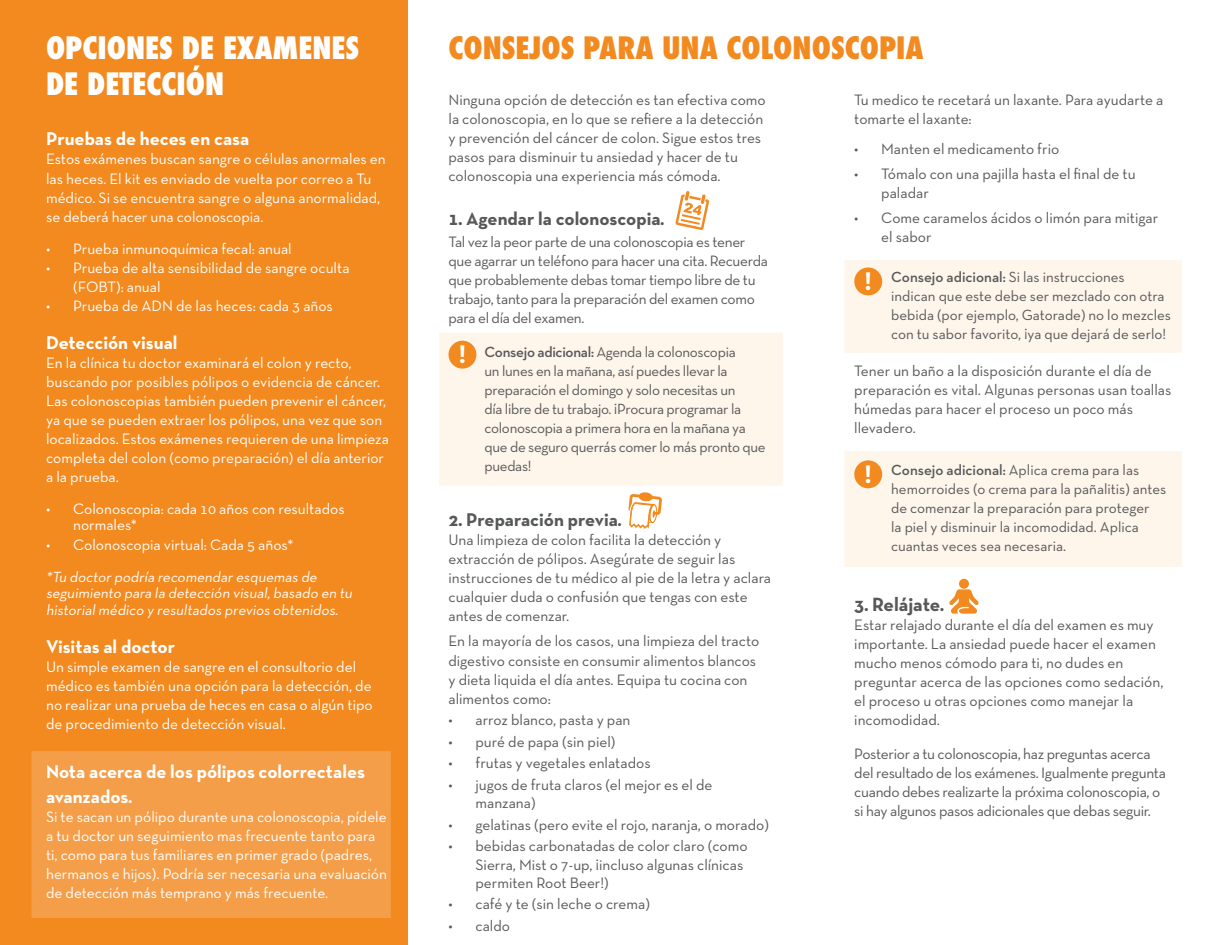
<style>
.page{position:relative;width:1215px;height:945px;background:#fff}
.page>*{position:absolute;margin:0;border:0;box-sizing:border-box;transform-origin:0 0}
.t1{font:800 condensed 30px "Futura";color:#fff}
.BODY_COPY{font:800 condensed 30px "Futura";color:#f28a20}
.t2{font:700 25.95px "Neutra Text TF";color:#fff}
.BODY_COPY-2{font:700 19.5px "Neutra Text TF";color:#57585a}
.t3{font:700 18.75px/25px "Neutra Text TF";color:#fff}
.BODY_COPY-3{font:700 18.75px "Neutra Text TF";color:#57585a}
.BODY_COPY-4{font:15.3px/19px "Neutra Text TF";color:#57585a}
.t4{font:15.3px/19px "Neutra Text TF";color:#fff}
.BODY_COPY-5{font:15.3px/19px "Neutra Text TF";letter-spacing:-.02em;color:#57585a}
.BODY_COPY-6{font:15px/19px "Neutra Text TF";letter-spacing:-.005em;color:#57585a}
.t5{font:15px/16.5px "Neutra Text TF";color:#fff}
.s1{font-size:19.5px}
.s2{font-weight:600}
</style>
<div class="page">
<div style="left:844px;top:260px;width:338px;height:93px;background:#fef5eb"></div>
<div style="left:844px;top:451px;width:338px;height:116px;background:#fef5eb"></div>
<div style="left:439px;top:333px;width:344px;height:153px;background:#fef5eb"></div>
<div style="left:449px;top:341px;width:27px;height:28px;background:#f28a20;border-radius:50%"></div>
<div style="left:854px;top:267px;width:28px;height:28px;background:#f28a20;border-radius:50%"></div>
<div style="left:854px;top:460px;width:28px;height:28px;background:#f28a20;border-radius:50%"></div>
<div style="left:0;top:0;width:408px;height:945px;background:#f28a20"></div>
<svg style="left:675px;top:191px;width:34px;height:39px"></svg>
<svg style="left:949px;top:579px;width:30px;height:35px"></svg>
<svg style="left:628px;top:492px;width:34px;height:37px"></svg>
<div style="left:31px;top:751px;width:360px;height:167px;background:#f59e49"></div>
<p class="t1" style="left:46px;top:27px;width:315px">OPCIONES DE EXAMENES</p>
<p class="BODY_COPY" style="left:448px;top:27px;width:477px">CONSEJOS PARA UNA COLONOSCOPIA</p>
<p class="t1" style="left:46px;top:63px;width:180px">DE DETECCIÓN</p>
<p class="BODY_COPY-4" style="left:448px;top:90px;width:319px">Ninguna opción de detección es tan efectiva como la colonoscopia, en lo que se refiere a la detección y prevención del cáncer de colon. Sigue estos tres pasos para disminuir tu ansiedad y hacer de tu colonoscopia una experiencia más cómoda.</p>
<p class="BODY_COPY-3" style="left:448px;top:206px;width:217px"><span class="s1">1.</span> Agendar la colonoscopia.</p>
<p class="BODY_COPY-5" style="left:448px;top:232px;width:321px">Tal vez la peor parte de una colonoscopia es tener que agarrar un teléfono para hacer una cita. Recuerda que probablemente debas tomar tiempo libre de tu trabajo, tanto para la preparación del examen como para el día del examen.</p>
<p class="t2" style="left:459px;top:338px;width:9px">!</p>
<p class="BODY_COPY-6" style="left:485px;top:342px;width:283px"><span class="s2">Consejo adicional:</span> Agenda la colonoscopia<br>un lunes en la mañana, así puedes llevar la preparación el domingo y solo necesitas un<br>día libre de tu trabajo. ¡Procura programar la colonoscopia a primera hora en la mañana ya que de seguro querrás comer lo más pronto que puedas!</p>
<p class="BODY_COPY-3" style="left:448px;top:508px;width:175px"><span class="s1">2.</span> Preparación previa.</p>
<p class="BODY_COPY-4" style="left:448px;top:530px;width:324px">Una limpieza de colon facilita la detección y extracción de pólipos. Asegúrate de seguir las instrucciones de tu médico al pie de la letra y aclara cualquier duda o confusión que tengas con este antes de comenzar.</p>
<p class="BODY_COPY-4" style="left:448px;top:631px;width:312px">En la mayoría de los casos, una limpieza del tracto digestivo consiste en consumir alimentos blancos y dieta liquida el día antes. Equipa tu cocina con alimentos como:</p>
<p class="BODY_COPY-4" style="left:854px;top:90px;width:311px">Tu medico te recetará un laxante. Para ayudarte a tomarte el laxante:</p>
<p class="BODY_COPY-4" style="left:854px;top:139px;width:207px">• Manten el medicamento frio</p>
<p class="BODY_COPY-4" style="left:881px;top:164px;width:256px;text-indent:-27px">• Tómalo con una pajilla hasta el final de tu paladar</p>
<p class="BODY_COPY-4" style="left:881px;top:208px;width:279px;text-indent:-27px">• Come caramelos ácidos o limón para mitigar el sabor</p>
<p class="t2" style="left:865px;top:265px;width:9px">!</p>
<p class="BODY_COPY-6" style="left:891px;top:267px;width:281px"><span class="s2">Consejo adicional:</span> Si las instrucciones indican que este debe ser mezclado con otra bebida (por ejemplo, Gatorade) no lo mezcles con tu sabor favorito, ¡ya que dejará de serlo!</p>
<p class="BODY_COPY-4" style="left:854px;top:361px;width:319px">Tener un baño a la disposición durante el día de preparación es vital. Algunas personas usan toallas húmedas para hacer el proceso un poco más llevadero.</p>
<p class="t2" style="left:865px;top:458px;width:9px">!</p>
<p class="BODY_COPY-6" style="left:891px;top:460px;width:277px"><span class="s2">Consejo adicional:</span> Aplica crema para las hemorroides (o crema para la pañalitis) antes de comenzar la preparación para proteger<br>la piel y disminuir la incomodidad. Aplica cuantas veces sea necesaria.</p>
<p class="t3" style="left:46px;top:126px;width:205px">Pruebas de heces en casa</p>
<p class="t4" style="left:46px;top:149px;width:341px">Estos exámenes buscan sangre o células anormales en las heces. El kit es enviado de vuelta por correo a Tu médico. Si se encuentra sangre o alguna anormalidad, se deberá hacer una colonoscopia.</p>
<p class="t4" style="left:46px;top:239px;width:247px">• Prueba inmunoquímica fecal: anual</p>
<p class="t4" style="left:73px;top:258px;width:278px;text-indent:-27px">• Prueba de alta sensibilidad de sangre oculta (FOBT): anual</p>
<p class="t4" style="left:46px;top:296px;width:288px">• Prueba de ADN de las heces: cada 3 años</p>
<p class="t3" style="left:46px;top:330px;width:133px">Detección visual</p>
<p class="t4" style="left:46px;top:353px;width:344px">En la clínica tu doctor examinará el colon y recto, buscando por posibles pólipos o evidencia de cáncer.<br>Las colonoscopias también pueden prevenir el cáncer, ya que se pueden extraer los pólipos, una vez que son localizados. Estos exámenes requieren de una limpieza completa del colon (como preparación) el día anterior a la prueba.</p>
<p class="t4" style="left:73px;top:501px;width:273px;line-height:16px;text-indent:-27px">• Colonoscopia: cada 10 años con resultados normales*</p>
<p class="t4" style="left:46px;top:535px;width:249px">• Colonoscopia virtual: Cada 5 años*</p>
<p class="t5" style="left:46px;top:568px;width:310px">*Tu doctor podría recomendar esquemas de seguimiento para la detección visual,basado en tu historialmédico y resultados previos obtenidos.</p>
<p class="t3" style="left:46px;top:633px;width:130px">Visitas al doctor</p>
<p class="t4" style="left:46px;top:657px;width:328px">Un simple examen de sangre en el consultorio del médico es también una opción para la detección, de no realizar una prueba de heces en casa o algún tipo de procedimiento de detección visual.</p>
<p class="t3" style="left:46px;top:759px;width:320px">Nota acerca de los pólipos colorrectales avanzados.</p>
<p class="t4" style="left:46px;top:807px;width:343px">Si te sacan un pólipo durante una colonoscopia, pídele a tu doctor un seguimiento mas frecuente tanto para ti, como para tus familiares en primer grado (padres, hermanos e hijos). Podría ser necesaria una evaluación de detección más temprano y más frecuente.</p>
<p class="BODY_COPY-2" style="left:854px;top:592px;width:91px">3. Relájate.</p>
<p class="BODY_COPY-4" style="left:854px;top:615px;width:311px">Estar relajado durante el día del examen es muy importante. La ansiedad puede hacer el examen mucho menos cómodo para ti, no dudes en preguntar acerca de las opciones como sedación, el proceso u otras opciones como manejar la incomodidad.</p>
<p class="BODY_COPY-5" style="left:854px;top:744px;width:313px">Posterior a tu colonoscopia, haz preguntas acerca del resultado de los exámenes. Igualmente pregunta cuando debes realizarte la próxima colonoscopia, o si hay algunos pasos adicionales que debas seguir.</p>
<p class="BODY_COPY-4" style="left:448px;top:710px;width:184px">• arroz blanco, pasta y pan</p>
<p class="BODY_COPY-4" style="left:448px;top:732px;width:168px">• puré de papa (sin piel)</p>
<p class="BODY_COPY-4" style="left:448px;top:753px;width:204px">• frutas y vegetales enlatados</p>
<p class="BODY_COPY-4" style="left:476px;top:775px;width:239px;line-height:18.5px;text-indent:-27px">• jugos de fruta claros (el mejor es el de manzana)</p>
<p class="BODY_COPY-4" style="left:448px;top:815px;width:322px">• gelatinas (pero evite el rojo, naranja, o morado)</p>
<p class="BODY_COPY-4" style="left:476px;top:836px;width:274px;line-height:18.5px;text-indent:-27px">• bebidas carbonatadas de color claro (como<br>Sierra, Mist o 7-up, ¡incluso algunas clínicas permiten Root Beer!)</p>
<p class="BODY_COPY-4" style="left:448px;top:894px;width:203px">• café y te (sin leche o crema)</p>
<p class="BODY_COPY-4" style="left:448px;top:916px;width:63px">• caldo</p>
</div>
